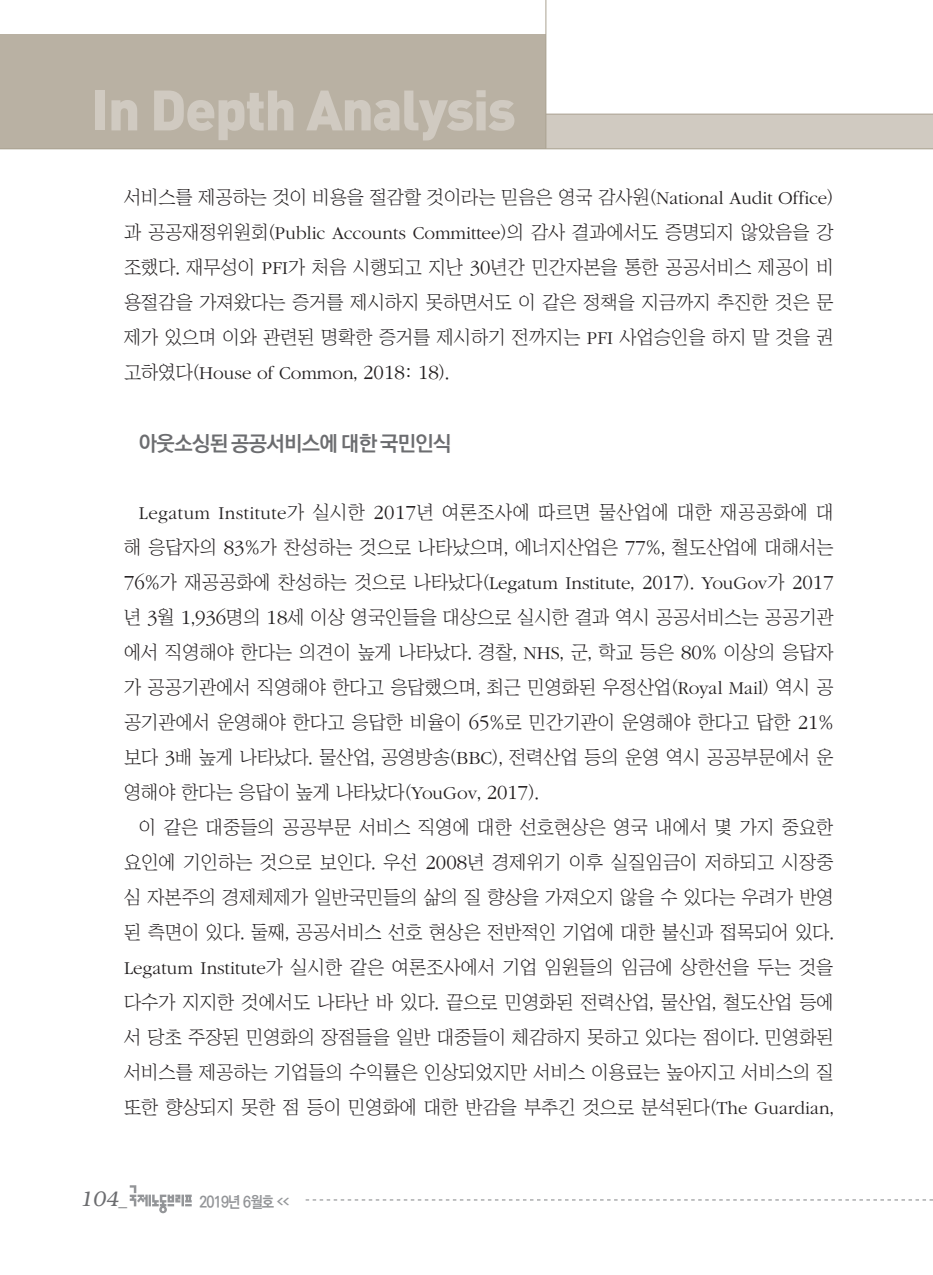
<style>
.page{position:relative;width:933px;height:1275px;background:#fff}
.page>*{position:absolute;margin:0;border:0;box-sizing:border-box;transform-origin:0 0}
.t1{font:56px "Dinbla";letter-spacing:-.025em;color:#d0cac1}
.중제목{font:700 21px "Ko Pub Dotum";letter-spacing:-.03em;color:#6c6d70}
.t2{font:italic 300 21px "Bookman";color:#6c6d70}
.본문{font:18.9px/35px "Chosunilbo NM";color:#231f20;text-align:justify}
.t3{font:700 15.75px "Ko Pub Dotum";letter-spacing:-.055em;color:#939598;scale:.9 1}
.s1{font-family:"ITC Garamond Std";font-weight:300}
.s2{font-family:"ITC Garamond Std";font-weight:300;font-size:20.82px}
.s3{font-family:"Helvetica";font-weight:400;font-style:normal;font-size:17.5px}
.s4{font-size:7.88px}
</style>
<div class="page">
<div style="left:0;top:114px;width:933px;height:35px;background:#d0cac1"></div>
<hr style="left:0;top:114px;width:933px;height:1px;background:#aaa291">
<div style="left:0;top:35px;width:546px;height:114px;background:#b9b1a3"></div>
<hr style="left:0;top:148px;width:933px;height:1px;background:#aaa291">
<hr style="left:545px;top:0;width:1px;height:149px;background:#aaa291">
<svg style="left:306px;top:1199px;width:627px;height:1px"></svg>
<svg style="left:130px;top:1185px;width:62px;height:28px"></svg>
<h1 class="t1" style="left:91px;top:73px;width:426px">In Depth Analysis</h1>
<p class="본문" style="left:124px;top:179px;width:711px">서비스를 제공하는 것이 비용을 절감할 것이라는 믿음은 영국 감사원(<span class="s1">National Audit Office</span>) 과 공공재정위원회(<span class="s1">Public Accounts Committee</span>)의 감사 결과에서도 증명되지 않았음을 강 조했다. 재무성이 <span class="s1">PFI</span>가 처음 시행되고 지난 <span class="s2">30</span>년간 민간자본을 통한 공공서비스 제공이 비 용절감을 가져왔다는 증거를 제시하지 못하면서도 이 같은 정책을 지금까지 추진한 것은 문 제가 있으며 이와 관련된 명확한 증거를 제시하기 전까지는 <span class="s1">PFI</span> 사업승인을 하지 말 것을 권 고하였다(<span class="s1">House of Common</span>, <span class="s2">2018</span>: <span class="s2">18</span>).</p>
<p class="중제목" style="left:139px;top:433px;width:314px">아웃소싱된 공공서비스에 대한 국민인식</p>
<p class="본문" style="left:124px;top:494px;width:711px;text-indent:15px"><span class="s1">Legatum Institute</span>가 실시한 <span class="s2">2017</span>년 여론조사에 따르면 물산업에 대한 재공공화에 대 해 응답자의 <span class="s2">83</span>%가 찬성하는 것으로 나타났으며, 에너지산업은 <span class="s2">77</span>%, 철도산업에 대해서는 <span class="s2">76</span>%가 재공공화에 찬성하는 것으로 나타났다(<span class="s1">Legatum Institute</span>, <span class="s2">2017</span>). <span class="s1">YouGov</span>가 <span class="s2">2017 </span>년 <span class="s2">3</span>월 <span class="s2">1</span>,<span class="s2">936</span>명의 <span class="s2">18</span>세 이상 영국인들을 대상으로 실시한 결과 역시 공공서비스는 공공기관 에서 직영해야 한다는 의견이 높게 나타났다. 경찰, <span class="s1">NHS</span>, 군, 학교 등은 <span class="s2">80</span>% 이상의 응답자 가 공공기관에서 직영해야 한다고 응답했으며, 최근 민영화된 우정산업(<span class="s1">Royal Mail</span>) 역시 공 공기관에서 운영해야 한다고 응답한 비율이 <span class="s2">65</span>%로 민간기관이 운영해야 한다고 답한 <span class="s2">21</span>% 보다 <span class="s2">3</span>배 높게 나타났다. 물산업, 공영방송(<span class="s1">BBC</span>), 전력산업 등의 운영 역시 공공부문에서 운 영해야 한다는 응답이 높게 나타났다(<span class="s1">YouGov</span>, <span class="s2">2017</span>).</p>
<p class="본문" style="left:124px;top:809px;width:711px;text-indent:15px">이 같은 대중들의 공공부문 서비스 직영에 대한 선호현상은 영국 내에서 몇 가지 중요한 요인에 기인하는 것으로 보인다. 우선 <span class="s2">2008</span>년 경제위기 이후 실질임금이 저하되고 시장중 심 자본주의 경제체제가 일반국민들의 삶의 질 향상을 가져오지 않을 수 있다는 우려가 반영 된 측면이 있다. 둘째, 공공서비스 선호 현상은 전반적인 기업에 대한 불신과 접목되어 있다.<br><span class="s1">Legatum Institute</span>가 실시한 같은 여론조사에서 기업 임원들의 임금에 상한선을 두는 것을 다수가 지지한 것에서도 나타난 바 있다. 끝으로 민영화된 전력산업, 물산업, 철도산업 등에 서 당초 주장된 민영화의 장점들을 일반 대중들이 체감하지 못하고 있다는 점이다. 민영화된 서비스를 제공하는 기업들의 수익률은 인상되었지만 서비스 이용료는 높아지고 서비스의 질 또한 향상되지 못한 점 등이 민영화에 대한 반감을 부추긴 것으로 분석된다(<span class="s1">The Guardian</span>,</p>
<p class="t2" style="left:79px;top:1187px;width:49px">104<span class="s3">_</span></p>
<p class="t3" style="left:199px;top:1194px;width:101px">2019년 6월호 <span class="s4">&lt;&lt;</span></p>
</div>
